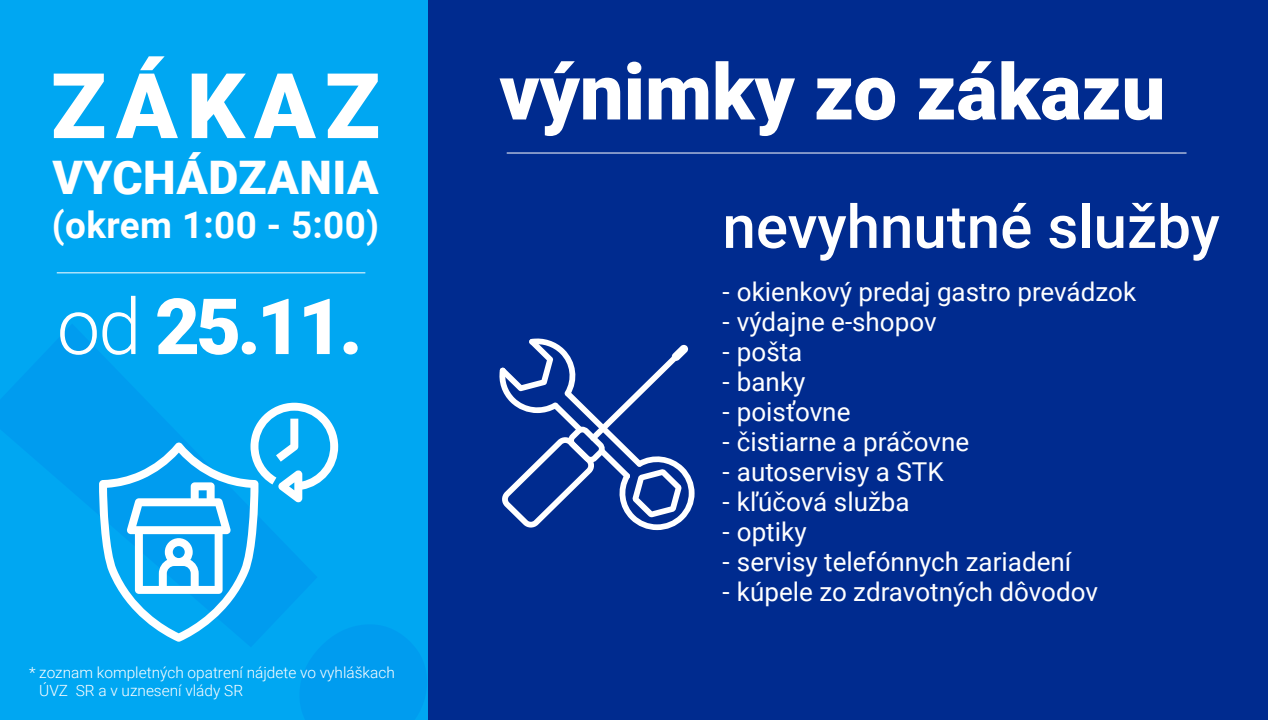
<style>
.page{position:relative;width:1268px;height:720px;background:#fff}
.page>*{position:absolute;margin:0;border:0;box-sizing:border-box;transform-origin:0 0}
.t1{font:900 90.72px "Roboto";letter-spacing:.1em;color:#fff}
.t2{font:900 77.68px "Roboto";color:#fff}
.t3{font:500 60px "Roboto";color:#fff}
.t4{font:900 46.24px "Roboto";letter-spacing:.01em;color:#fff}
.t5{font:700 36.8px "Roboto";letter-spacing:.01em;color:#fff}
.t6{font:26px "Roboto";color:#fff}
.t7{font:300 15.4px/18.1px "Roboto";color:#fff}
.s1{font-weight:300}
</style>
<div class="page">
<div style="left:0;top:0;width:1267px;height:720px;background:#002b8f"></div>
<div style="left:0;top:0;width:427px;height:720px;background:#00a7f2"></div>
<svg style="left:0;top:325px;width:427px;height:395px"></svg>
<hr style="left:57px;top:272px;width:308px;height:1px;background:#fff">
<hr style="left:506px;top:153px;width:680px;height:1px;background:#fff">
<svg style="left:99px;top:403px;width:239px;height:239px"></svg>
<svg style="left:499px;top:338px;width:195px;height:192px"></svg>
<h1 class="t1" style="left:51px;top:42px;width:331px">ZÁKAZ</h1>
<h3 class="t4" style="left:52px;top:145px;width:328px">VYCHÁDZANIA</h3>
<h3 class="t5" style="left:52px;top:199px;width:329px">(okrem 1:00 - 5:00)</h3>
<h2 class="t2" style="left:57px;top:272px;width:307px"><span class="s1">od</span> 25.11.</h2>
<p class="t7" style="left:39px;top:663px;width:357px;text-indent:-10px">* zoznam kompletných opatrení nájdete vo vyhláškach<br>ÚVZ SR a v uznesení vlády SR</p>
<h2 class="t2" style="left:499px;top:37px;width:667px">výnimky zo zákazu</h2>
<h3 class="t3" style="left:722px;top:185px;width:499px">nevyhnutné služby</h3>
<p class="t6" style="left:722px;top:273px;width:415px">- okienkový predaj gastro prevádzok</p>
<p class="t6" style="left:722px;top:303px;width:216px">- výdajne e-shopov</p>
<p class="t6" style="left:722px;top:333px;width:81px">- pošta</p>
<p class="t6" style="left:722px;top:363px;width:84px">- banky</p>
<p class="t6" style="left:722px;top:393px;width:129px">- poisťovne</p>
<p class="t6" style="left:722px;top:423px;width:248px">- čistiarne a práčovne</p>
<p class="t6" style="left:722px;top:453px;width:223px">- autoservisy a STK</p>
<p class="t6" style="left:722px;top:483px;width:189px">- kľúčová služba</p>
<p class="t6" style="left:722px;top:513px;width:86px">- optiky</p>
<p class="t6" style="left:722px;top:543px;width:350px">- servisy telefónnych zariadení</p>
<p class="t6" style="left:722px;top:573px;width:377px">- kúpele zo zdravotných dôvodov</p>
</div>
